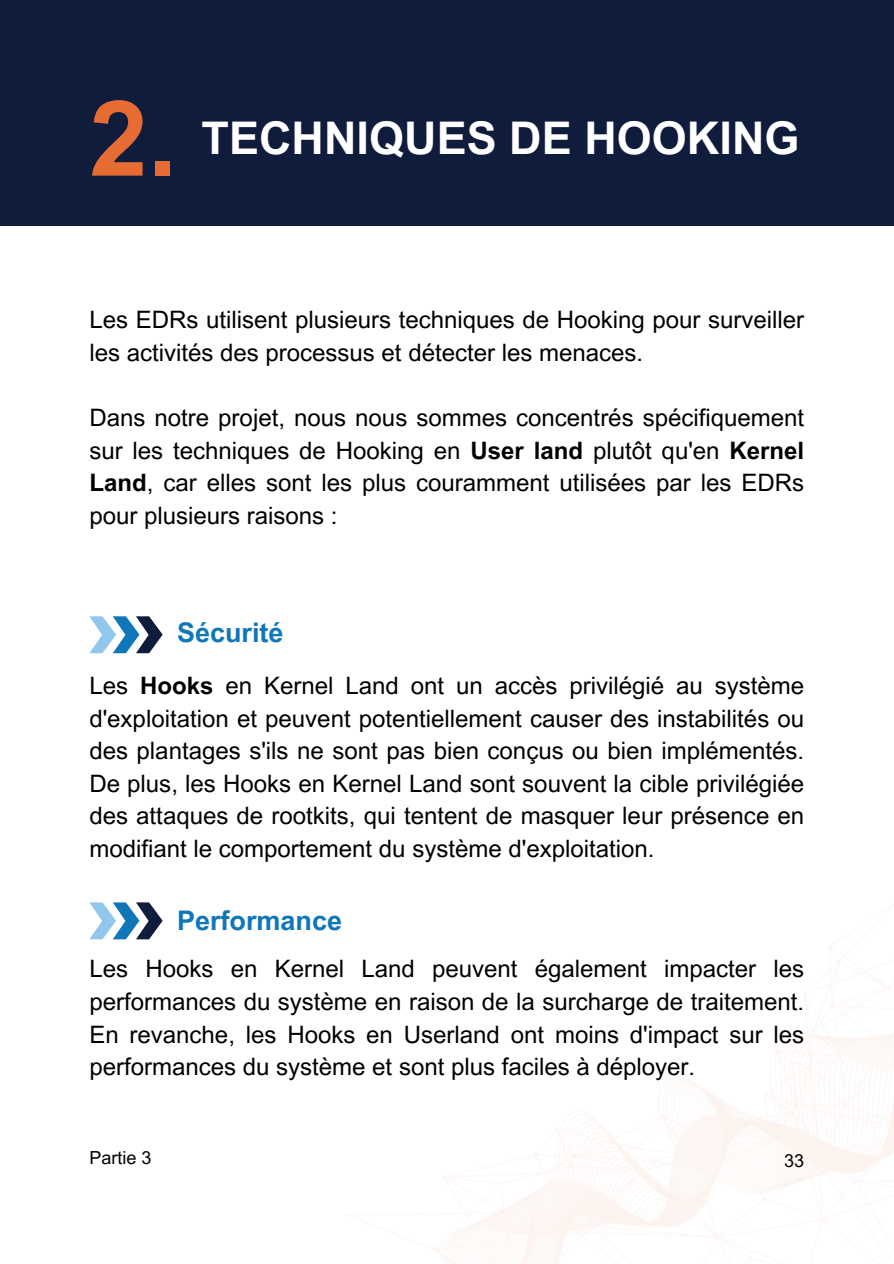
<style>
.page{position:relative;width:894px;height:1264px;background:#fff}
.page>*{position:absolute;margin:0;border:0;box-sizing:border-box;transform-origin:0 0}
.t1{font:700 105px "Arial MT Pro";color:#e76c34}
.t2{font:700 45px "Arial MT Pro";color:#fff}
.t3{font:700 27px "Arial MT Pro";color:#0e76b9}
.t4{font:24px/32.7px "Arial MT Pro";color:#000;text-align:justify}
.t5{font:18px "Arial MT Pro";color:#000}
.s1{font-weight:700}
</style>
<div class="page">
<div style="left:0;top:0;width:892px;height:226px;background:#101c3c"></div>
<svg style="left:89px;top:902px;width:73px;height:37px"></svg>
<svg style="left:89px;top:616px;width:73px;height:37px"></svg>
<h4 class="t1" style="left:89px;top:99px;width:89px">2.</h4>
<h2 class="t2" style="left:201px;top:121px;width:599px">TECHNIQUES DE HOOKING</h2>
<p class="t4" style="left:89px;top:306px;width:716px">Les EDRs utilisent plusieurs techniques de Hooking pour surveiller les activités des processus et détecter les menaces.</p>
<p class="t4" style="left:89px;top:404px;width:716px">Dans notre projet, nous nous sommes concentrés spécifiquement sur les techniques de Hooking en <span class="s1">User land</span> plutôt qu'en <span class="s1">Kernel Land</span>, car elles sont les plus couramment utilisées par les EDRs pour plusieurs raisons :</p>
<h4 class="t3" style="left:177px;top:623px;width:108px">Sécurité</h4>
<h4 class="t4" style="left:89px;top:672px;width:716px">Les <span class="s1">Hooks</span> en Kernel Land ont un accès privilégié au système d'exploitation et peuvent potentiellement causer des instabilités ou des plantages s'ils ne sont pas bien conçus ou bien implémentés.<br>De plus, les Hooks en Kernel Land sont souvent la cible privilégiée des attaques de rootkits, qui tentent de masquer leur présence en modifiant le comportement du système d'exploitation.</h4>
<h3 class="t3" style="left:177px;top:910px;width:166px">Performance</h3>
<p class="t4" style="left:89px;top:955px;width:716px">Les Hooks en Kernel Land peuvent également impacter les performances du système en raison de la surcharge de traitement.<br>En revanche, les Hooks en Userland ont moins d'impact sur les performances du système et sont plus faciles à déployer.</p>
<p class="t5" style="left:89px;top:1150px;width:64px">Partie 3</p>
<h1 class="t5" style="left:784px;top:1153px;width:22px">33</h1>
</div>
